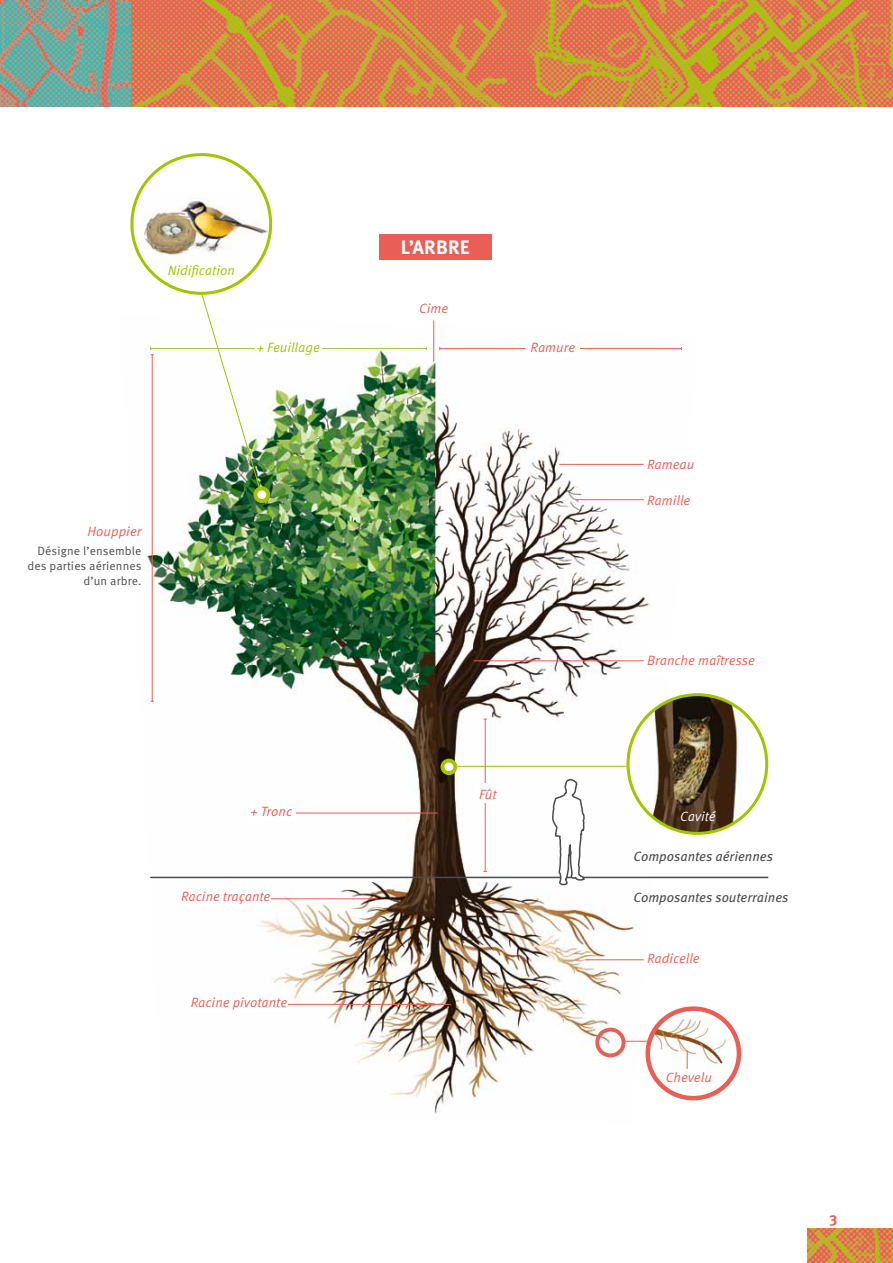
<style>
.page{position:relative;width:893px;height:1263px;background:#fff}
.page>*{position:absolute;margin:0;border:0;box-sizing:border-box;transform-origin:0 0}
.t1{font:700 19.5px "Meta OT";letter-spacing:.01em;color:#fff}
.t2{font:700 15px "Meta OT";color:#e95f55}
.t3{font:13.5px "Meta OT Norm Ita";color:#e95f55}
.t4{font:italic 13.5px "Meta OT";letter-spacing:-.005em;color:#4b4b4d}
.t5{font:13.5px "Meta OT Norm Ita";color:#a4c400}
.t6{font:13.5px "Meta OT Norm Ita";color:#fff}
.t7{font:12px/15px "Meta OT Norm";letter-spacing:.01em;color:#4b4b4d;text-align:right}
</style>
<div class="page">
<img style="left:130px;top:0;width:763px;height:106px">
<img style="left:0;top:0;width:130px;height:106px">
<img style="left:146px;top:320px;width:553px;height:794px">
<div style="left:595px;top:1028px;width:30px;height:29px;border:4px solid #e95f55;border-radius:50%"></div>
<div style="left:255px;top:488px;width:13px;height:13px;background:#fff;border-radius:50%"></div>
<div style="left:253px;top:486px;width:17px;height:17px;border:4px solid #a4c400;border-radius:50%"></div>
<hr style="left:622px;top:1041px;width:56px;height:1px;background:#e95f55">
<img style="left:201px;top:293px;width:59px;height:195px">
<img style="left:648px;top:1009px;width:91px;height:89px">
<div style="left:645px;top:1006px;width:96px;height:94px;border:4px solid #e95f55;border-radius:50%"></div>
<img style="left:134px;top:191px;width:137px;height:102px">
<div style="left:130px;top:153px;width:142px;height:142px;border:3px solid #a4c400;border-radius:50%"></div>
<hr style="left:452px;top:766px;width:177px;height:1px;background:#a4c400">
<div style="left:442px;top:761px;width:13px;height:12px;background:#fff;border-radius:50%"></div>
<div style="left:441px;top:759px;width:16px;height:16px;border:4px solid #a4c400;border-radius:50%"></div>
<hr style="left:151px;top:348px;width:275px;height:1px;background:#9cc241">
<hr style="left:440px;top:348px;width:241px;height:1px;background:#e95f55">
<hr style="left:152px;top:355px;width:1px;height:346px;background:#e95f55">
<svg style="left:150px;top:347px;width:4px;height:8px"></svg>
<hr style="left:485px;top:719px;width:1px;height:152px;background:#e95f55">
<hr style="left:559px;top:464px;width:85px;height:1px;background:#e95f55">
<hr style="left:575px;top:499px;width:69px;height:1px;background:#e95f55">
<hr style="left:273px;top:813px;width:165px;height:1px;background:#e95f55">
<hr style="left:264px;top:898px;width:114px;height:1px;background:#e95f55">
<hr style="left:273px;top:1004px;width:178px;height:1px;background:#e95f55">
<hr style="left:474px;top:660px;width:170px;height:1px;background:#e95f55">
<hr style="left:585px;top:959px;width:59px;height:1px;background:#e95f55">
<div style="left:255px;top:332px;width:67px;height:24px;background:#fff"></div>
<div style="left:526px;top:337px;width:54px;height:20px;background:#fff"></div>
<div style="left:475px;top:784px;width:25px;height:19px;background:#fff"></div>
<div style="left:647px;top:454px;width:71px;height:21px;background:#fff"></div>
<div style="left:647px;top:489px;width:71px;height:21px;background:#fff"></div>
<div style="left:250px;top:800px;width:46px;height:22px;background:#fff"></div>
<div style="left:634px;top:850px;width:139px;height:11px;background:#fff"></div>
<div style="left:634px;top:891px;width:154px;height:10px;background:#fff"></div>
<div style="left:181px;top:886px;width:90px;height:21px;background:#fff"></div>
<div style="left:191px;top:991px;width:97px;height:21px;background:#fff"></div>
<div style="left:647px;top:644px;width:131px;height:31px;background:#fff"></div>
<div style="left:647px;top:943px;width:131px;height:31px;background:#fff"></div>
<hr style="left:433px;top:320px;width:1px;height:41px;background:#e95f55">
<svg style="left:687px;top:1050px;width:1px;height:19px"></svg>
<img style="left:808px;top:1229px;width:85px;height:34px">
<hr style="left:150px;top:877px;width:618px;height:1px;background:#4b4b4d">
<img style="left:628px;top:695px;width:139px;height:138px;border-radius:69px">
<div style="left:626px;top:693px;width:142px;height:142px;border:3px solid #a4c400;border-radius:50%"></div>
<svg style="left:551px;top:778px;width:34px;height:108px"></svg>
<div style="left:379px;top:234px;width:112px;height:25px;background:#e95f55"></div>
<p class="t5" style="left:168px;top:262px;width:69px">Nidification</p>
<h1 class="t1" style="left:401px;top:235px;width:71px">L’ARBRE</h1>
<p class="t3" style="left:419px;top:301px;width:30px">Cime</p>
<p class="t5" style="left:257px;top:339px;width:65px">+ Feuillage</p>
<p class="t3" style="left:531px;top:339px;width:46px">Ramure</p>
<p class="t3" style="left:88px;top:523px;width:56px">Houppier</p>
<p class="t7" style="left:28px;top:543px;width:116px">Désigne l’ensemble des parties aériennes d’un arbre.</p>
<p class="t3" style="left:647px;top:457px;width:49px">Rameau</p>
<p class="t3" style="left:647px;top:492px;width:45px">Ramille</p>
<p class="t3" style="left:647px;top:652px;width:109px">Branche maîtresse</p>
<p class="t3" style="left:250px;top:803px;width:43px">+ Tronc</p>
<p class="t3" style="left:479px;top:786px;width:19px">Fût</p>
<p class="t6" style="left:680px;top:808px;width:37px">Cavité</p>
<p class="t4" style="left:634px;top:848px;width:141px">Composantes aériennes</p>
<p class="t3" style="left:181px;top:889px;width:91px">Racine traçante</p>
<p class="t4" style="left:634px;top:888px;width:156px">Composantes souterraines</p>
<p class="t3" style="left:191px;top:994px;width:98px">Racine pivotante</p>
<p class="t3" style="left:647px;top:951px;width:54px">Radicelle</p>
<p class="t3" style="left:666px;top:1069px;width:47px">Chevelu</p>
<p class="t2" style="left:829px;top:1208px;width:10px">3</p>
</div>
